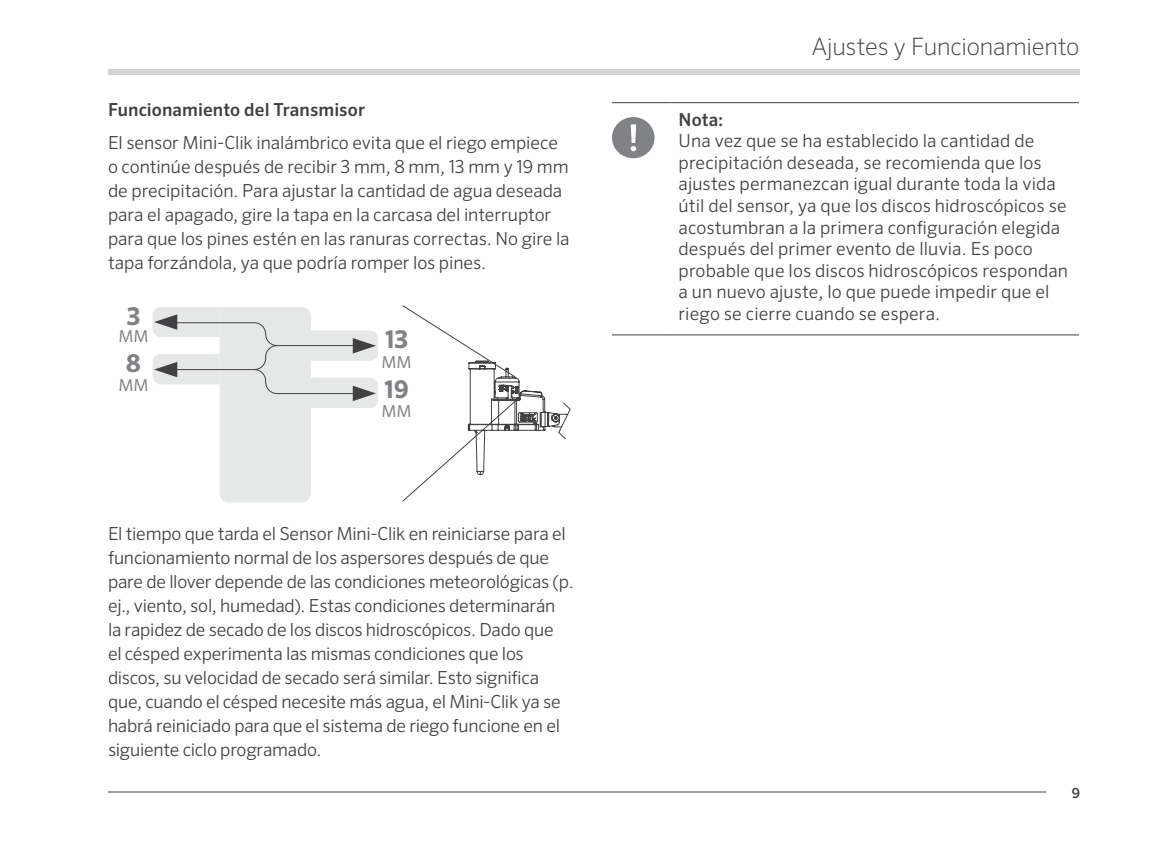
<style>
.page{position:relative;width:1152px;height:864px;background:#fff}
.page>*{position:absolute;margin:0;border:0;box-sizing:border-box;transform-origin:0 0}
.t1{font:700 24.4px/50.2px "Sero Pro";color:#808285}
.t2{font:200 24px "Sero Pro";letter-spacing:-.01em;color:#414042}
.t3{font:300 18px/24px "Sero Pro";letter-spacing:-.005em;color:#414042}
.t4{font:500 18px "Sero Pro";letter-spacing:.005em;color:#414042}
.t5{font:16.4px "Sero Pro";letter-spacing:.005em;color:#808285}
.t6{font:500 14px "Sero Pro";color:#414042}
</style>
<div class="page">
<div style="left:108px;top:69px;width:972px;height:6px;background:#d1d3d4"></div>
<hr style="left:108px;top:792px;width:972px;height:1px;background:#414042">
<div style="left:1047px;top:776px;width:33px;height:33px;background:#fff"></div>
<svg style="left:402px;top:305px;width:169px;height:197px"></svg>
<svg style="left:153px;top:307px;width:225px;height:196px"></svg>
<hr style="left:612px;top:102px;width:59px;height:1px;background:#414042">
<hr style="left:671px;top:102px;width:408px;height:1px;background:#414042">
<hr style="left:612px;top:335px;width:59px;height:1px;background:#414042">
<hr style="left:671px;top:335px;width:408px;height:1px;background:#414042">
<div style="left:612px;top:117px;width:43px;height:41px;background:#808285;border-radius:50%"></div>
<svg style="left:631px;top:124px;width:5px;height:27px"></svg>
<p class="t4" style="left:108px;top:99px;width:259px">Funcionamiento del Transmisor</p>
<p class="t3" style="left:108px;top:131px;width:463px">El sensor Mini-Clik inalámbrico evita que el riego empiece o continúe después de recibir 3 mm, 8 mm, 13 mm y 19 mm de precipitación. Para ajustar la cantidad de agua deseada para el apagado, gire la tapa en la carcasa del interruptor para que los pines estén en las ranuras correctas. No gire la tapa forzándola, ya que podría romper los pines.</p>
<h1 class="t1" style="left:127px;top:291px;width:15px">3</h1>
<p class="t5" style="left:118px;top:327px;width:32px">MM</p>
<h1 class="t1" style="left:126px;top:338px;width:16px">8</h1>
<p class="t5" style="left:118px;top:376px;width:32px">MM</p>
<h1 class="t1" style="left:384px;top:315px;width:26px">13<br>19</h1>
<p class="t5" style="left:381px;top:353px;width:32px">MM</p>
<p class="t5" style="left:381px;top:401px;width:32px">MM</p>
<p class="t3" style="left:108px;top:521px;width:467px">El tiempo que tarda el Sensor Mini-Clik en reiniciarse para el funcionamiento normal de los aspersores después de que pare de llover depende de las condiciones meteorológicas (p. ej., viento, sol, humedad). Estas condiciones determinarán<br>la rapidez de secado de los discos hidroscópicos. Dado que<br>el césped experimenta las mismas condiciones que los discos, su velocidad de secado será similar. Esto significa que, cuando el césped necesite más agua, el Mini-Clik ya se habrá reiniciado para que el sistema de riego funcione en el siguiente ciclo programado.</p>
<h2 class="t2" style="left:811px;top:32px;width:270px">Ajustes y Funcionamiento</h2>
<p class="t4" style="left:679px;top:108px;width:47px">Nota:</p>
<p class="t3" style="left:679px;top:130px;width:391px;line-height:21.6px">Una vez que se ha establecido la cantidad de precipitación deseada, se recomienda que los ajustes permanezcan igual durante toda la vida útil del sensor, ya que los discos hidroscópicos se acostumbran a la primera configuración elegida después del primer evento de lluvia. Es poco probable que los discos hidroscópicos respondan a un nuevo ajuste, lo que puede impedir que el riego se cierre cuando se espera.</p>
<p class="t6" style="left:1072px;top:784px;width:10px">9</p>
</div>
